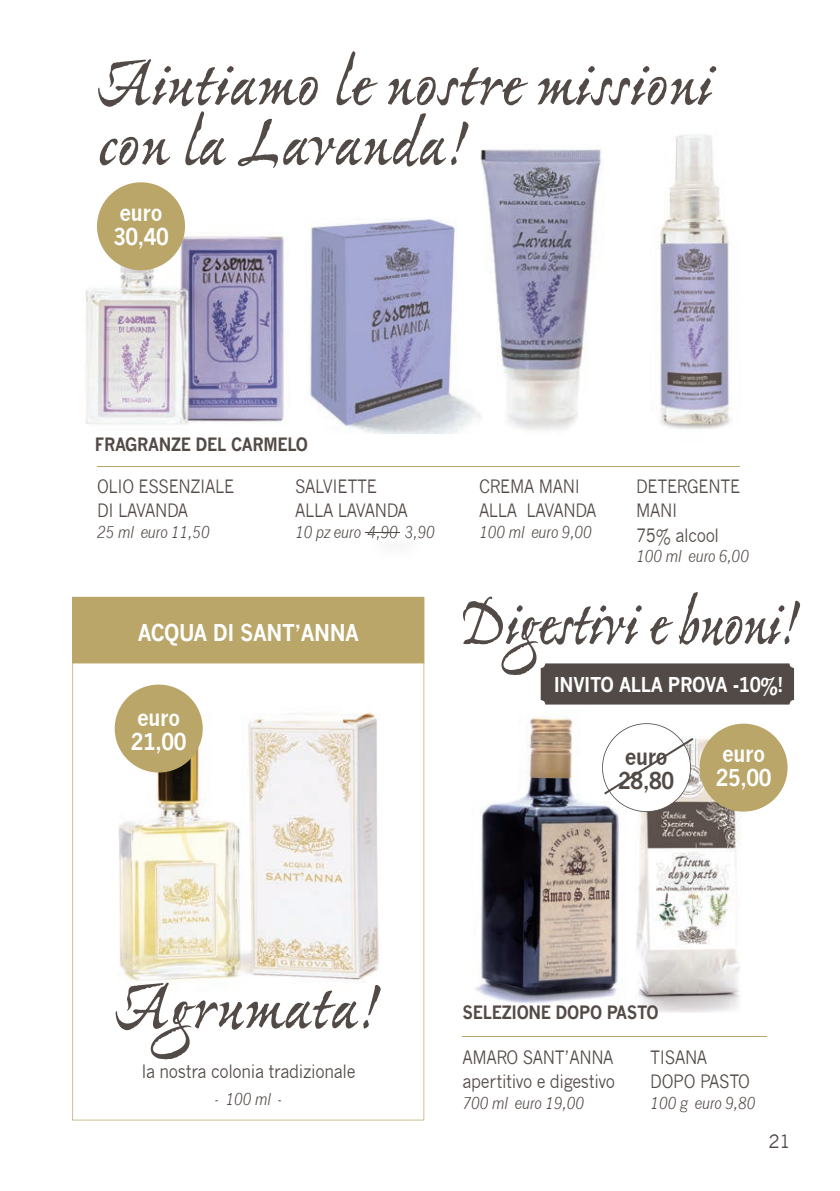
<style>
.page{position:relative;width:840px;height:1191px;background:#fff}
.page>*{position:absolute;margin:0;border:0;box-sizing:border-box;transform-origin:0 0}
.t1{font:700 70.8px/60px "Ex Ponto Pro";letter-spacing:-.01em;color:#524a47}
.t2{font:700 70.8px "Ex Ponto Pro";letter-spacing:-.03em;color:#524a47;scale:.9 1}
.t3{font:700 22.6px/24px "News Gothic";letter-spacing:-.02em;color:#fff;scale:.9 1}
.t4{font:700 22.6px/24px "News Gothic";letter-spacing:-.02em;color:#524a47;scale:.9 1}
.t5{font:700 20px "News Gothic";letter-spacing:-.02em;color:#fff;scale:.9 1}
.t6{font:18px/24px "News Gothic";letter-spacing:-.02em;color:#524a47;scale:.9 1}
.t7{font:700 18px "News Gothic";letter-spacing:-.02em;color:#524a47;scale:.9 1}
.t8{font:18px "News Gothic";letter-spacing:-.02em;color:#524a47}
.t9{font:italic 16px "News Gothic";letter-spacing:-.02em;color:#524a47;scale:.9 1}
</style>
<div class="page">
<img style="left:475px;top:717px;width:144px;height:286px">
<img style="left:86px;top:198px;width:203px;height:227px">
<svg style="left:72px;top:663px;width:352px;height:457px"></svg>
<img style="left:104px;top:683px;width:291px;height:324px">
<img style="left:373px;top:149px;width:229px;height:285px">
<img style="left:660px;top:135px;width:72px;height:294px">
<hr style="left:97px;top:466px;width:642px;height:1px;background:#b9a668">
<img style="left:309px;top:175px;width:173px;height:258px">
<div style="left:97px;top:182px;width:88px;height:88px;background:#b9a668;border-radius:50%"></div>
<img style="left:370px;top:535px;width:52px;height:6px">
<hr style="left:365px;top:532px;width:34px;height:1px;background:#524a47">
<img style="left:635px;top:704px;width:118px;height:308px">
<div style="left:72px;top:597px;width:352px;height:66px;background:#b9a668"></div>
<div style="left:115px;top:684px;width:88px;height:88px;background:#b9a668;border-radius:50%"></div>
<hr style="left:462px;top:1035px;width:305px;height:1px;background:#b9a668">
<svg style="left:601px;top:723px;width:92px;height:89px"></svg>
<div style="left:699px;top:723px;width:88px;height:88px;background:#b9a668;border-radius:50%"></div>
<div style="left:540px;top:663px;width:253px;height:41px;background:#524a47;border-radius:5px"></div>
<h1 class="t1" style="left:97px;top:58px;width:616px">Aiutiamo le nostre missioni con la Lavanda!</h1>
<p class="t3" style="left:113px;top:200px;width:63px">euro<br>30,40</p>
<p class="t7" style="left:95px;top:433px;width:238px">FRAGRANZE DEL CARMELO</p>
<p class="t6" style="left:97px;top:475px;width:154px">OLIO ESSENZIALE<br>DI LAVANDA</p>
<p class="t9" style="left:97px;top:523px;width:127px">25 ml euro 11,50</p>
<p class="t6" style="left:295px;top:475px;width:127px">SALVIETTE<br>ALLA LAVANDA</p>
<p class="t9" style="left:295px;top:523px;width:157px">10 pz euro 4,90 3,90</p>
<p class="t3" style="left:138px;top:620px;width:247px">ACQUA DI SANT’ANNA</p>
<p class="t3" style="left:137px;top:705px;width:50px">euro<br>8,50</p>
<p class="t3" style="left:131px;top:729px;width:63px">21,00</p>
<p class="t6" style="left:478px;top:475px;width:132px">CREMA MANI<br>ALLA LAVANDA</p>
<p class="t9" style="left:478px;top:523px;width:127px">100 ml euro 9,00</p>
<p class="t6" style="left:635px;top:475px;width:117px">DETERGENTE<br>MANI<br>75% alcool</p>
<p class="t9" style="left:635px;top:547px;width:127px">100 ml euro 6,00</p>
<h1 class="t2" style="left:459px;top:578px;width:381px">Digestivi e buoni!</h1>
<p class="t5" style="left:553px;top:672px;width:257px">INVITO ALLA PROVA -10%!</p>
<p class="t4" style="left:618px;top:744px;width:63px">euro<br>28,80</p>
<p class="t3" style="left:715px;top:741px;width:63px">euro<br>25,00</p>
<h1 class="t1" style="left:114px;top:981px;width:269px">Agrumata!</h1>
<p class="t6" style="left:142px;top:1059px;width:239px">la nostra colonia tradizionale</p>
<p class="t7" style="left:462px;top:1001px;width:219px">SELEZIONE DOPO PASTO</p>
<p class="t6" style="left:650px;top:1045px;width:112px">TISANA<br>DOPO PASTO</p>
<p class="t6" style="left:462px;top:1045px;width:171px">AMARO SANT’ANNA apertitivo e digestivo</p>
<p class="t9" style="left:462px;top:1093px;width:137px">700 ml euro 19,00</p>
<p class="t9" style="left:214px;top:1089px;width:76px">- 100 ml -</p>
<p class="t9" style="left:650px;top:1093px;width:119px">100 g euro 9,80</p>
<p class="t8" style="left:767px;top:1130px;width:24px">21</p>
</div>
